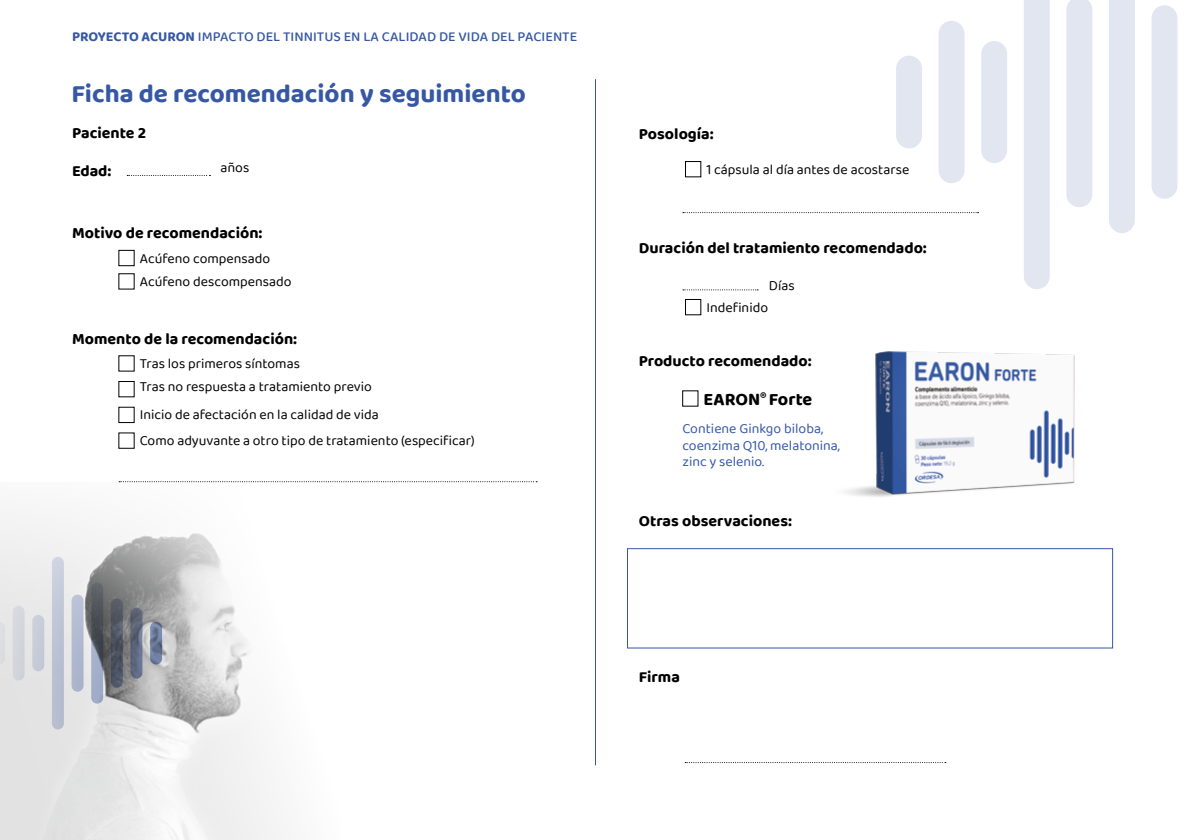
<style>
.page{position:relative;width:1191px;height:840px;background:#fff}
.page>*{position:absolute;margin:0;border:0;box-sizing:border-box;transform-origin:0 0}
.t1{font:700 26px "Baloo Paaji 2";color:#3658a4}
.t2{font:700 18px "Baloo Paaji 2";color:#000}
.t3{font:700 16px "Baloo Paaji 2";color:#000}
.t4{font:14px/26.8px "Baloo Paaji 2";color:#000}
.t5{font:500 14px "Baloo Paaji 2";color:#3658a4}
.t6{font:14px/16.8px "Baloo Paaji 2";color:#3658a4}
.s1{font-weight:700}
</style>
<div class="page">
<div style="left:896px;top:56px;width:26px;height:92px;background:#e1e6f1;border-radius:13px"></div>
<div style="left:981px;top:41px;width:26px;height:122px;background:#e1e6f1;border-radius:13px"></div>
<div style="left:1024px;top:0;width:25px;height:289px;background:#e1e6f1"></div>
<div style="left:1066px;top:0;width:26px;height:207px;background:#e1e6f1"></div>
<div style="left:1109px;top:0;width:25px;height:233px;background:#e1e6f1"></div>
<div style="left:1151px;top:5px;width:26px;height:194px;background:#e1e6f1;border-radius:13px"></div>
<div style="left:938px;top:21px;width:26px;height:162px;background:#e1e6f1;border-radius:13px"></div>
<img style="left:845px;top:351px;width:230px;height:146px">
<div style="left:682px;top:390px;width:16px;height:16px;border:1px solid #000"></div>
<div style="left:627px;top:548px;width:485px;height:100px;border:1px solid #3658a4"></div>
<svg style="left:127px;top:175px;width:83px;height:1px"></svg>
<div style="left:119px;top:250px;width:15px;height:16px;border:1px solid #000"></div>
<svg style="left:119px;top:481px;width:418px;height:1px"></svg>
<div style="left:119px;top:381px;width:15px;height:16px;border:1px solid #000"></div>
<div style="left:685px;top:299px;width:16px;height:16px;border:1px solid #000"></div>
<svg style="left:683px;top:289px;width:75px;height:1px"></svg>
<img style="left:0;top:482px;width:340px;height:357px">
<svg style="left:0;top:621px;width:5px;height:43px"></svg>
<div style="left:32px;top:614px;width:12px;height:57px;background:#c7ccd8;border-radius:6px"></div>
<svg style="left:52px;top:556px;width:12px;height:173px;background:#bec4d4"></svg>
<div style="left:72px;top:594px;width:12px;height:97px;background:#b1b9cf;border-radius:6px"></div>
<svg style="left:91px;top:582px;width:12px;height:121px"></svg>
<svg style="left:111px;top:598px;width:12px;height:89px"></svg>
<svg style="left:130px;top:607px;width:12px;height:71px"></svg>
<svg style="left:150px;top:621px;width:12px;height:43px"></svg>
<div style="left:13px;top:605px;width:12px;height:75px;background:#d3d5dc;border-radius:6px"></div>
<hr style="left:595px;top:79px;width:1px;height:685px;background:#3658a4">
<div style="left:685px;top:161px;width:16px;height:16px;border:1px solid #000"></div>
<svg style="left:683px;top:212px;width:295px;height:1px"></svg>
<p class="t5" style="left:72px;top:28px;width:507px"><span class="s1">PROYECTO ACURON</span> IMPACTO DEL TINNITUS EN LA CALIDAD DE VIDA DEL PACIENTE</p>
<h1 class="t1" style="left:71px;top:77px;width:456px">Ficha de recomendación y seguimiento</h1>
<p class="t3" style="left:72px;top:123px;width:76px">Paciente 2</p>
<p class="t3" style="left:72px;top:161px;width:41px">Edad:</p>
<p class="t4" style="left:220px;top:154px;width:30px">años</p>
<p class="t3" style="left:72px;top:223px;width:192px">Motivo de recomendación:</p>
<p class="t4" style="left:140px;top:267px;width:153px">Acúfeno descompensado</p>
<p class="t4" style="left:140px;top:244px;width:132px">Acúfeno compensado</p>
<p class="t3" style="left:72px;top:328px;width:226px">Momento de la recomendación:</p>
<p class="t4" style="left:140px;top:373px;width:337px">Tras no respuesta a tratamiento previo<br>Inicio de afectación en la calidad de vida<br>Como adyuvante a otro tipo de tratamiento (especificar)</p>
<p class="t4" style="left:140px;top:349px;width:162px">Tras los primeros síntomas</p>
<p class="t3" style="left:639px;top:124px;width:76px">Posología:</p>
<p class="t4" style="left:706px;top:155px;width:204px">1 cápsula al día antes de acostarse</p>
<p class="t3" style="left:639px;top:238px;width:289px">Duración del tratamiento recomendado:</p>
<p class="t4" style="left:769px;top:271px;width:27px">Días</p>
<p class="t4" style="left:706px;top:293px;width:63px">Indefinido</p>
<p class="t3" style="left:639px;top:351px;width:174px">Producto recomendado:</p>
<p class="t2" style="left:703px;top:388px;width:110px">EARON<sup>®</sup> Forte</p>
<p class="t6" style="left:682px;top:419px;width:159px">Contiene Ginkgo biloba, coenzima Q10, melatonina, zinc y selenio.</p>
<p class="t3" style="left:639px;top:511px;width:155px">Otras observaciones:</p>
<p class="t3" style="left:639px;top:667px;width:43px">Firma</p>
</div>
